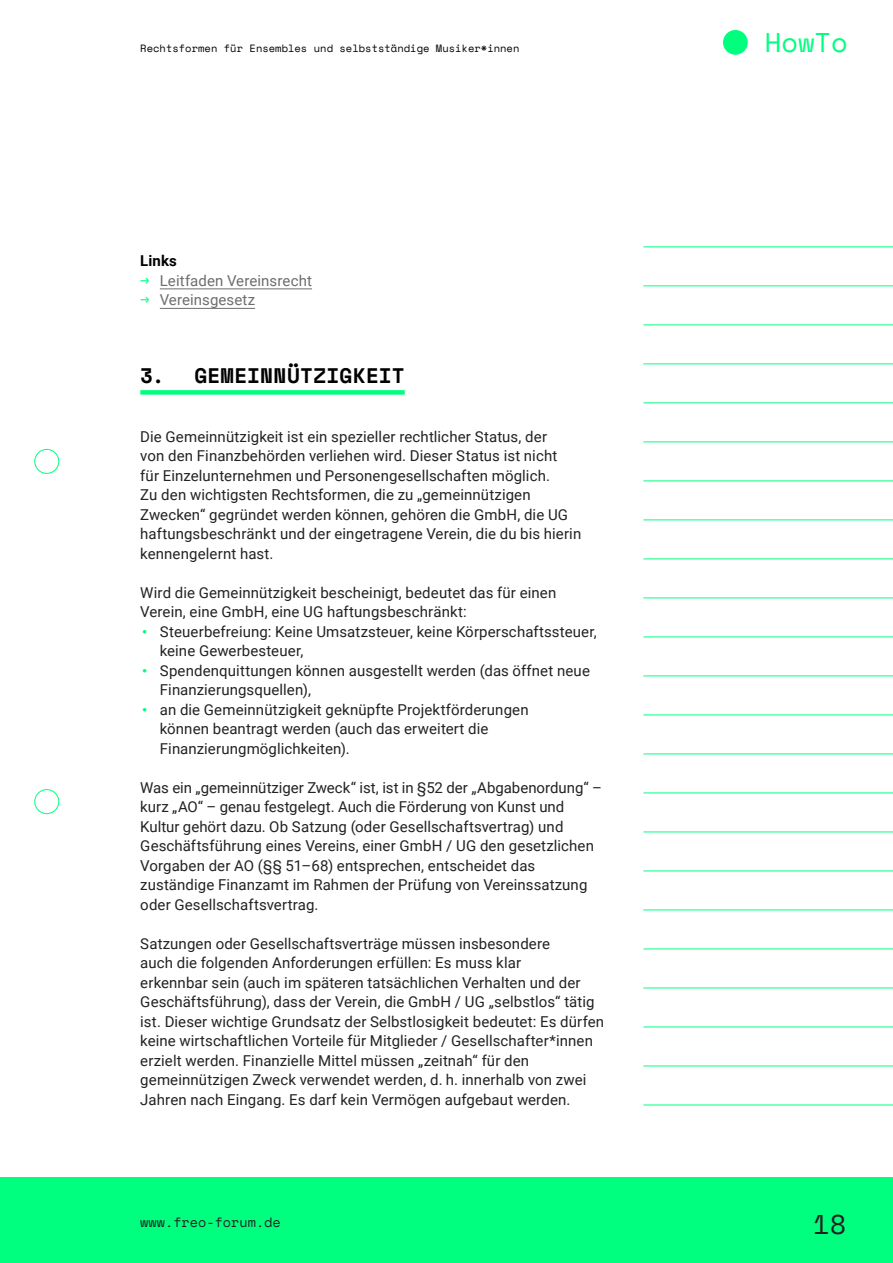
<style>
.page{position:relative;width:893px;height:1263px;background:#fff}
.page>*{position:absolute;margin:0;border:0;box-sizing:border-box;transform-origin:0 0}
.t1{font:27px "Space Mono";color:#00ff7f}
.t2{font:27px "Space Mono";color:#222}
.t3{font:700 21px "Space Mono";letter-spacing:.02em;color:#000}
.t4{font:15px/19.5px "Roboto";letter-spacing:.005em;color:#222}
.t5{font:15px "Roboto";letter-spacing:.005em;color:#6d6d6d}
.t6{font:700 15px "Roboto";letter-spacing:.005em;color:#000}
.t7{font:13.5px "Space Mono";color:#222}
.t8{font:10.5px "Space Mono";color:#000}
.s1{font-family:"Space Mono";color:#00ff7f}
</style>
<div class="page">
<div style="left:0;top:1177px;width:893px;height:86px;background:#00ff7f"></div>
<div style="left:34px;top:449px;width:25px;height:25px;border:1px solid #00ff7f;border-radius:50%"></div>
<div style="left:34px;top:789px;width:25px;height:25px;border:1px solid #00ff7f;border-radius:50%"></div>
<hr style="left:643px;top:246px;width:250px;height:1px;background:#00ff7f">
<hr style="left:643px;top:285px;width:250px;height:1px;background:#00ff7f">
<hr style="left:643px;top:324px;width:250px;height:1px;background:#00ff7f">
<hr style="left:643px;top:363px;width:250px;height:1px;background:#00ff7f">
<hr style="left:643px;top:402px;width:250px;height:1px;background:#00ff7f">
<hr style="left:643px;top:441px;width:250px;height:1px;background:#00ff7f">
<hr style="left:643px;top:480px;width:250px;height:1px;background:#00ff7f">
<hr style="left:643px;top:519px;width:250px;height:1px;background:#00ff7f">
<hr style="left:643px;top:558px;width:250px;height:1px;background:#00ff7f">
<hr style="left:643px;top:597px;width:250px;height:1px;background:#00ff7f">
<hr style="left:643px;top:636px;width:250px;height:1px;background:#00ff7f">
<hr style="left:643px;top:675px;width:250px;height:1px;background:#00ff7f">
<hr style="left:643px;top:714px;width:250px;height:1px;background:#00ff7f">
<hr style="left:643px;top:753px;width:250px;height:1px;background:#00ff7f">
<hr style="left:643px;top:792px;width:250px;height:1px;background:#00ff7f">
<hr style="left:643px;top:831px;width:250px;height:1px;background:#00ff7f">
<hr style="left:643px;top:870px;width:250px;height:1px;background:#00ff7f">
<hr style="left:643px;top:909px;width:250px;height:1px;background:#00ff7f">
<hr style="left:643px;top:948px;width:250px;height:1px;background:#00ff7f">
<hr style="left:643px;top:987px;width:250px;height:1px;background:#00ff7f">
<hr style="left:643px;top:1026px;width:250px;height:1px;background:#00ff7f">
<hr style="left:643px;top:1065px;width:250px;height:1px;background:#00ff7f">
<hr style="left:643px;top:1104px;width:250px;height:1px;background:#00ff7f">
<div style="left:723px;top:30px;width:25px;height:25px;background:#00ff7f;border-radius:50%"></div>
<hr style="left:160px;top:289px;width:152px;height:1px;background:#6d6d6d">
<hr style="left:160px;top:308px;width:95px;height:1px;background:#6d6d6d">
<div style="left:140px;top:390px;width:265px;height:5px;background:#00ff7f"></div>
<p class="t8" style="left:140px;top:40px;width:381px">Rechtsformen für Ensembles und selbstständige Musiker*innen</p>
<h1 class="t1" style="left:765px;top:22px;width:84px">HowTo</h1>
<p class="t6" style="left:140px;top:251px;width:38px">Links</p>
<p class="t5" style="left:140px;top:270px;width:173px"><span class="s1">→</span> Leitfaden Vereinsrecht</p>
<p class="t5" style="left:140px;top:290px;width:116px"><span class="s1">→</span> Vereinsgesetz</p>
<h2 class="t3" style="left:140px;top:360px;width:266px">3. GEMEINNÜTZIGKEIT</h2>
<p class="t4" style="left:140px;top:426px;width:442px">Die Gemeinnützigkeit ist ein spezieller rechtlicher Status, der<br>von den Finanzbehörden verliehen wird. Dieser Status ist nicht<br>für Einzelunternehmen und Personengesellschaften möglich.<br>Zu den wichtigsten Rechtsformen, die zu „gemeinnützigen Zwecken“ gegründet werden können, gehören die GmbH, die UG haftungsbeschränkt und der eingetragene Verein, die du bis hierin kennengelernt hast.</p>
<p class="t4" style="left:140px;top:582px;width:417px">Wird die Gemeinnützigkeit bescheinigt, bedeutet das für einen<br>Verein, eine GmbH, eine UG haftungsbeschränkt:</p>
<p class="t4" style="left:160px;top:621px;width:439px;text-indent:-20px"><span class="s1">•</span> Steuerbefreiung: Keine Umsatzsteuer, keine Körperschaftssteuer, keine Gewerbesteuer,</p>
<p class="t4" style="left:160px;top:660px;width:432px;text-indent:-20px"><span class="s1">•</span> Spendenquittungen können ausgestellt werden (das öffnet neue<br>Finanzierungsquellen),</p>
<p class="t4" style="left:160px;top:699px;width:370px;text-indent:-20px"><span class="s1">•</span> an die Gemeinnützigkeit geknüpfte Projektförderungen können beantragt werden (auch das erweitert die<br>Finanzierungmöglichkeiten).</p>
<p class="t4" style="left:140px;top:777px;width:463px">Was ein „gemeinnütziger Zweck“ ist, ist in §52 der „Abgabenordung“ – kurz „AO“ – genau festgelegt. Auch die Förderung von Kunst und Kultur gehört dazu. Ob Satzung (oder Gesellschaftsvertrag) und Geschäftsführung eines Vereins, einer GmbH / UG den gesetzlichen Vorgaben der AO (§§ 51–68) entsprechen, entscheidet das zuständige Finanzamt im Rahmen der Prüfung von Vereinssatzung oder Gesellschaftsvertrag.</p>
<p class="t4" style="left:140px;top:933px;width:465px">Satzungen oder Gesellschaftsverträge müssen insbesondere<br>auch die folgenden Anforderungen erfüllen: Es muss klar<br>erkennbar sein (auch im späteren tatsächlichen Verhalten und der Geschäftsführung), dass der Verein, die GmbH / UG „selbstlos“ tätig ist. Dieser wichtige Grundsatz der Selbstlosigkeit bedeutet: Es dürfen keine wirtschaftlichen Vorteile für Mitglieder / Gesellschafter*innen erzielt werden. Finanzielle Mittel müssen „zeitnah“ für den gemeinnützigen Zweck verwendet werden, d. h. innerhalb von zwei Jahren nach Eingang. Es darf kein Vermögen aufgebaut werden.</p>
<p class="t7" style="left:140px;top:1212px;width:142px">www.freo-forum.de</p>
<h1 class="t2" style="left:813px;top:1205px;width:35px">18</h1>
</div>
